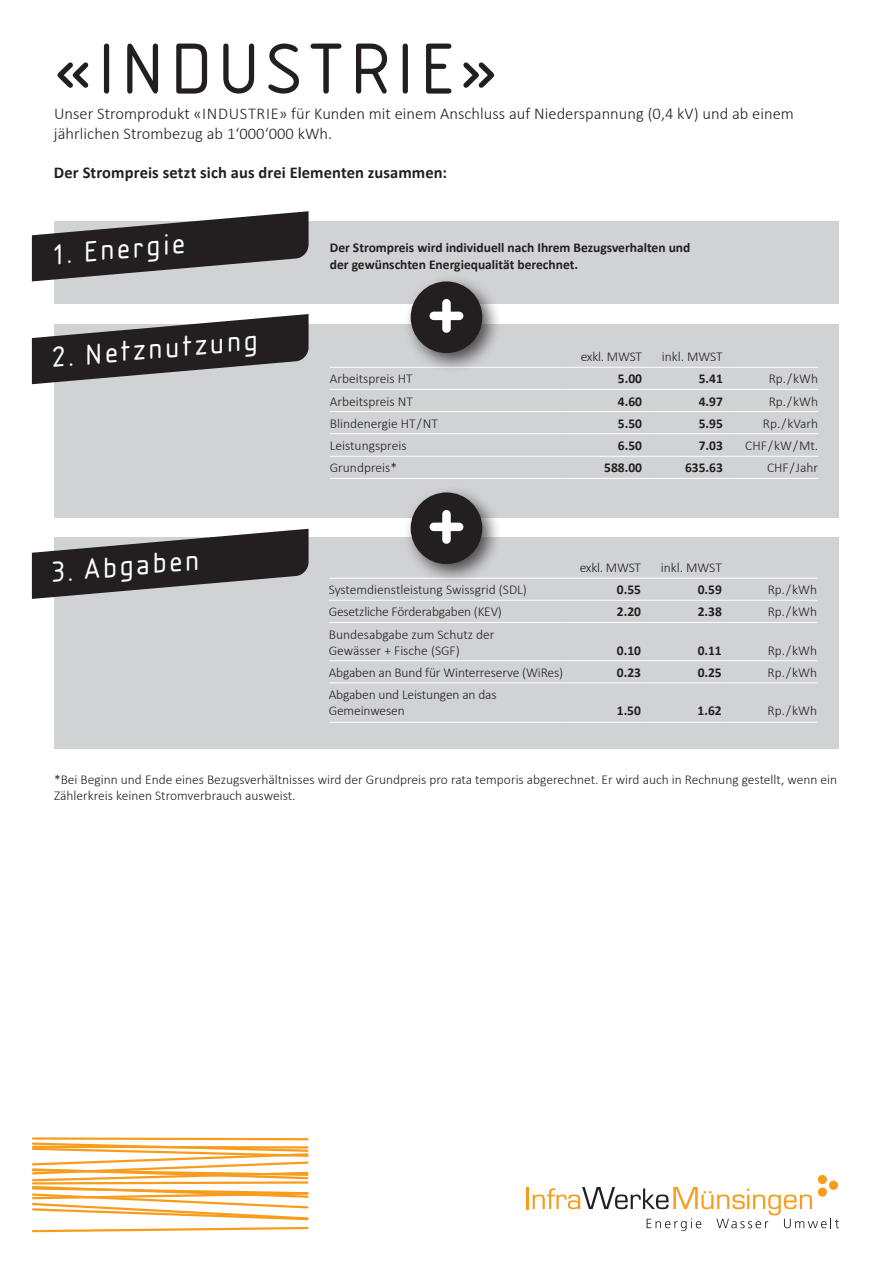
<style>
.page{position:relative;width:893px;height:1263px;background:#fff}
.page>*{position:absolute;margin:0;border:0;box-sizing:border-box;transform-origin:0 0}
.t1{font:75px "Isonorm D";letter-spacing:.07em;color:#231f20}
.t2{font:30px "Isonorm D";color:#fff}
.t3{font:300 16.5px/19.8px "Calibri";color:#231f20}
.t4{font:700 16.5px "Calibri";letter-spacing:.005em;color:#231f20}
.t5{font:300 13.5px/16.2px "Calibri";color:#231f20}
.t6{font:700 13.5px/16.2px "Calibri";color:#231f20}
.t7{font:300 13.5px "Calibri";letter-spacing:-.02em;color:#231f20}
</style>
<div class="page">
<div style="left:54px;top:537px;width:785px;height:211px;background:#d1d2d4"></div>
<hr style="left:329px;top:578px;width:237px;height:1px;background:#fff">
<hr style="left:566px;top:578px;width:81px;height:1px;background:#fff">
<hr style="left:647px;top:578px;width:81px;height:1px;background:#fff">
<hr style="left:728px;top:578px;width:89px;height:1px;background:#fff">
<hr style="left:329px;top:600px;width:237px;height:1px;background:#fff">
<hr style="left:566px;top:600px;width:81px;height:1px;background:#fff">
<hr style="left:647px;top:600px;width:81px;height:1px;background:#fff">
<hr style="left:728px;top:600px;width:89px;height:1px;background:#fff">
<hr style="left:329px;top:622px;width:237px;height:1px;background:#fff">
<hr style="left:566px;top:622px;width:81px;height:1px;background:#fff">
<hr style="left:647px;top:622px;width:81px;height:1px;background:#fff">
<hr style="left:728px;top:622px;width:89px;height:1px;background:#fff">
<hr style="left:329px;top:660px;width:237px;height:1px;background:#fff">
<hr style="left:566px;top:660px;width:81px;height:1px;background:#fff">
<hr style="left:647px;top:660px;width:81px;height:1px;background:#fff">
<hr style="left:728px;top:660px;width:89px;height:1px;background:#fff">
<hr style="left:329px;top:682px;width:237px;height:1px;background:#fff">
<hr style="left:566px;top:682px;width:81px;height:1px;background:#fff">
<hr style="left:647px;top:682px;width:81px;height:1px;background:#fff">
<hr style="left:728px;top:682px;width:89px;height:1px;background:#fff">
<hr style="left:329px;top:722px;width:237px;height:1px;background:#fff">
<hr style="left:566px;top:722px;width:81px;height:1px;background:#fff">
<hr style="left:647px;top:722px;width:81px;height:1px;background:#fff">
<hr style="left:728px;top:722px;width:89px;height:1px;background:#fff">
<div style="left:54px;top:221px;width:785px;height:83px;background:#d1d2d4"></div>
<svg style="left:32px;top:211px;width:277px;height:70px"></svg>
<hr style="left:526px;top:1187px;width:3px;height:22px;background:#f89c1c">
<svg style="left:533px;top:1175px;width:306px;height:56px"></svg>
<div style="left:54px;top:325px;width:785px;height:193px;background:#d1d2d4"></div>
<hr style="left:330px;top:367px;width:237px;height:1px;background:#fff">
<hr style="left:567px;top:367px;width:81px;height:1px;background:#fff">
<hr style="left:648px;top:367px;width:81px;height:1px;background:#fff">
<hr style="left:729px;top:367px;width:89px;height:1px;background:#fff">
<hr style="left:330px;top:389px;width:237px;height:1px;background:#fff">
<hr style="left:567px;top:389px;width:81px;height:1px;background:#fff">
<hr style="left:648px;top:389px;width:81px;height:1px;background:#fff">
<hr style="left:729px;top:389px;width:89px;height:1px;background:#fff">
<hr style="left:330px;top:411px;width:237px;height:1px;background:#fff">
<hr style="left:567px;top:411px;width:81px;height:1px;background:#fff">
<hr style="left:648px;top:411px;width:81px;height:1px;background:#fff">
<hr style="left:729px;top:411px;width:89px;height:1px;background:#fff">
<hr style="left:330px;top:433px;width:237px;height:1px;background:#fff">
<hr style="left:567px;top:433px;width:81px;height:1px;background:#fff">
<hr style="left:648px;top:433px;width:81px;height:1px;background:#fff">
<hr style="left:729px;top:433px;width:89px;height:1px;background:#fff">
<hr style="left:330px;top:456px;width:237px;height:1px;background:#fff">
<hr style="left:567px;top:456px;width:81px;height:1px;background:#fff">
<hr style="left:648px;top:456px;width:81px;height:1px;background:#fff">
<hr style="left:729px;top:456px;width:89px;height:1px;background:#fff">
<hr style="left:330px;top:478px;width:237px;height:1px;background:#fff">
<hr style="left:567px;top:478px;width:81px;height:1px;background:#fff">
<hr style="left:648px;top:478px;width:81px;height:1px;background:#fff">
<hr style="left:729px;top:478px;width:89px;height:1px;background:#fff">
<svg style="left:32px;top:314px;width:277px;height:70px"></svg>
<svg style="left:32px;top:529px;width:277px;height:70px"></svg>
<div style="left:403px;top:484px;width:99px;height:100px;background:#231f20;opacity:.75"></div>
<div style="left:411px;top:492px;width:71px;height:72px;background:#231f20;border-radius:50%"></div>
<svg style="left:430px;top:510px;width:33px;height:34px"></svg>
<div style="left:403px;top:273px;width:99px;height:100px;background:#231f20;opacity:.75"></div>
<div style="left:411px;top:281px;width:71px;height:72px;background:#231f20;border-radius:50%"></div>
<svg style="left:430px;top:299px;width:33px;height:34px"></svg>
<svg style="left:32px;top:1137px;width:277px;height:96px"></svg>
<h1 class="t1" style="left:54px;top:27px;width:445px">«INDUSTRIE»</h1>
<p class="t3" style="left:54px;top:103px;width:741px">Unser Stromprodukt «INDUSTRIE» für Kunden mit einem Anschluss auf Niederspannung (0,4 kV) und ab einem jährlichen Strombezug ab 1‘000‘000 kWh.</p>
<p class="t4" style="left:54px;top:161px;width:395px">Der Strompreis setzt sich aus drei Elementen zusammen:</p>
<h2 class="t2" style="left:50px;top:238px;width:135px;rotate:-5deg">1. Energie</h2>
<p class="t6" style="left:330px;top:240px;width:362px">Der Strompreis wird individuell nach Ihrem Bezugsverhalten und der gewünschten Energiequalität berechnet.</p>
<h2 class="t2" style="left:50px;top:341px;width:208px;rotate:-5deg">2. Netznutzung</h2>
<h2 class="t2" style="left:50px;top:556px;width:149px;rotate:-5deg">3. Abgaben</h2>
<p class="t7" style="left:581px;top:348px;width:63px">exkl. MWST</p>
<p class="t5" style="left:662px;top:349px;width:63px">inkl. MWST</p>
<p class="t5" style="left:330px;top:371px;width:84px">Arbeitspreis HT</p>
<p class="t6" style="left:618px;top:371px;width:26px">5.00</p>
<p class="t6" style="left:699px;top:371px;width:26px">5.41</p>
<p class="t5" style="left:769px;top:371px;width:51px">Rp. / kWh</p>
<p class="t5" style="left:330px;top:393px;width:85px">Arbeitspreis NT</p>
<p class="t6" style="left:618px;top:393px;width:26px">4.60</p>
<p class="t6" style="left:699px;top:393px;width:26px">4.97</p>
<p class="t5" style="left:769px;top:393px;width:51px">Rp. / kWh</p>
<p class="t5" style="left:330px;top:415px;width:110px">Blindenergie HT / NT</p>
<p class="t6" style="left:618px;top:415px;width:26px">5.50</p>
<p class="t6" style="left:699px;top:415px;width:26px">5.95</p>
<p class="t5" style="left:763px;top:415px;width:57px">Rp. / kVarh</p>
<p class="t5" style="left:330px;top:437px;width:78px">Leistungspreis</p>
<p class="t6" style="left:618px;top:437px;width:26px">6.50</p>
<p class="t6" style="left:699px;top:437px;width:26px">7.03</p>
<p class="t5" style="left:745px;top:437px;width:74px">CHF / kW / Mt.</p>
<p class="t5" style="left:330px;top:460px;width:69px">Grundpreis*</p>
<p class="t6" style="left:604px;top:460px;width:39px">588.00</p>
<p class="t6" style="left:685px;top:460px;width:39px">635.63</p>
<p class="t5" style="left:767px;top:460px;width:53px">CHF / Jahr</p>
<p class="t7" style="left:580px;top:559px;width:63px">exkl. MWST</p>
<p class="t5" style="left:661px;top:559px;width:63px">inkl. MWST</p>
<p class="t5" style="left:329px;top:581px;width:200px">Systemdienstleistung Swissgrid (SDL)</p>
<p class="t6" style="left:617px;top:581px;width:26px">0.55</p>
<p class="t6" style="left:698px;top:581px;width:26px">0.59</p>
<p class="t5" style="left:768px;top:581px;width:51px">Rp. / kWh</p>
<p class="t5" style="left:329px;top:604px;width:175px">Gesetzliche Förderabgaben (KEV)</p>
<p class="t6" style="left:617px;top:604px;width:26px">2.20</p>
<p class="t6" style="left:698px;top:604px;width:26px">2.38</p>
<p class="t5" style="left:768px;top:604px;width:51px">Rp. / kWh</p>
<p class="t5" style="left:329px;top:626px;width:167px">Bundesabgabe zum Schutz der<br>Gewässer + Fische (SGF)</p>
<p class="t6" style="left:617px;top:642px;width:26px">0.10</p>
<p class="t6" style="left:698px;top:642px;width:26px">0.11</p>
<p class="t5" style="left:768px;top:642px;width:51px">Rp. / kWh</p>
<p class="t5" style="left:329px;top:664px;width:236px">Abgaben an Bund für Winterreserve (WiRes)</p>
<p class="t6" style="left:617px;top:664px;width:26px">0.23</p>
<p class="t6" style="left:698px;top:664px;width:26px">0.25</p>
<p class="t5" style="left:768px;top:664px;width:51px">Rp. / kWh</p>
<p class="t5" style="left:329px;top:686px;width:169px">Abgaben und Leistungen an das<br>Gemeinwesen</p>
<p class="t6" style="left:617px;top:702px;width:26px">1.50</p>
<p class="t6" style="left:698px;top:702px;width:26px">1.62</p>
<p class="t5" style="left:768px;top:702px;width:51px">Rp. / kWh</p>
<p class="t5" style="left:54px;top:771px;width:785px">*Bei Beginn und Ende eines Bezugsverhältnisses wird der Grundpreis pro rata temporis abgerechnet. Er wird auch in Rechnung gestellt, wenn ein<br>Zählerkreis keinen Stromverbrauch ausweist.</p>
</div>
